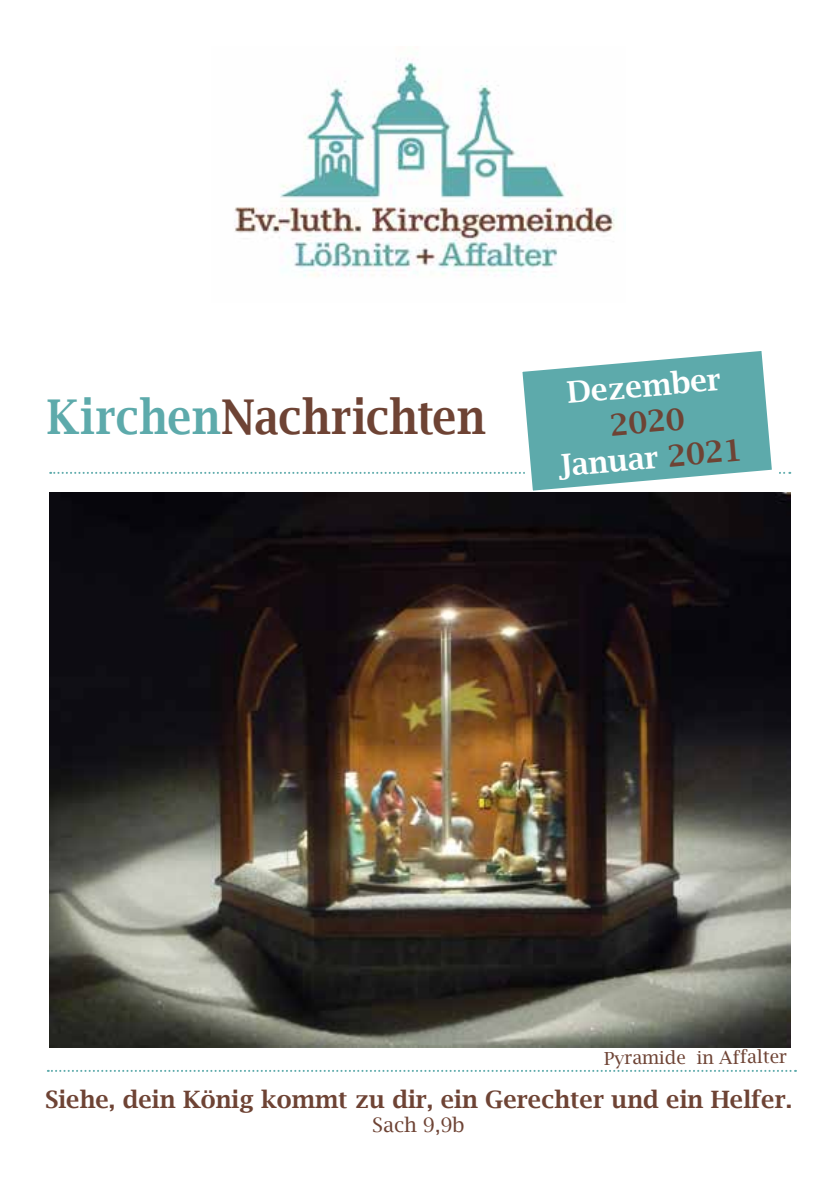
<style>
.page{position:relative;width:840px;height:1191px;background:#fff}
.page>*{position:absolute;margin:0;border:0;box-sizing:border-box;transform-origin:0 0}
.t1{font:600 48px "Lucida Bright";letter-spacing:.005em;color:#6e4334;scale:.9 1}
.t2{font:600 30px/36px "Lucida Bright";color:#6e4334;text-align:center}
.t3{font:600 30px "Lucida Bright";color:#fff}
.t4{font:600 24px "Lucida Bright";color:#6e4334}
.t5{font:20px "Lucida Bright";color:#6e4334}
.t6{font:18px "Lucida Bright";letter-spacing:-.01em;color:#6e4334}
.s1{color:#5daaab}
.s2{color:#fff}
</style>
<div class="page">
<img style="left:234px;top:58px;width:382px;height:219px">
<svg style="left:48px;top:1069px;width:747px;height:2px"></svg>
<svg style="left:50px;top:471px;width:739px;height:3px"></svg>
<svg style="left:512px;top:351px;width:269px;height:140px"></svg>
<img style="left:49px;top:492px;width:740px;height:555px">
<h1 class="t1" style="left:47px;top:389px;width:488px"><span class="s1">Kirchen</span>Nachrichten</h1>
<p class="t3" style="left:565px;top:375px;width:155px;rotate:-5deg">Dezember</p>
<p class="t2" style="left:553px;top:411px;width:186px;rotate:-5deg">2020<br><span class="s2">Januar</span> 2021</p>
<p class="t6" style="left:604px;top:1047px;width:184px">Pyramide in Affalter</p>
<p class="t4" style="left:45px;top:1085px;width:748px">Siehe, dein König kommt zu dir, ein Gerechter und ein Helfer.</p>
<p class="t5" style="left:372px;top:1113px;width:94px">Sach 9,9b</p>
</div>
